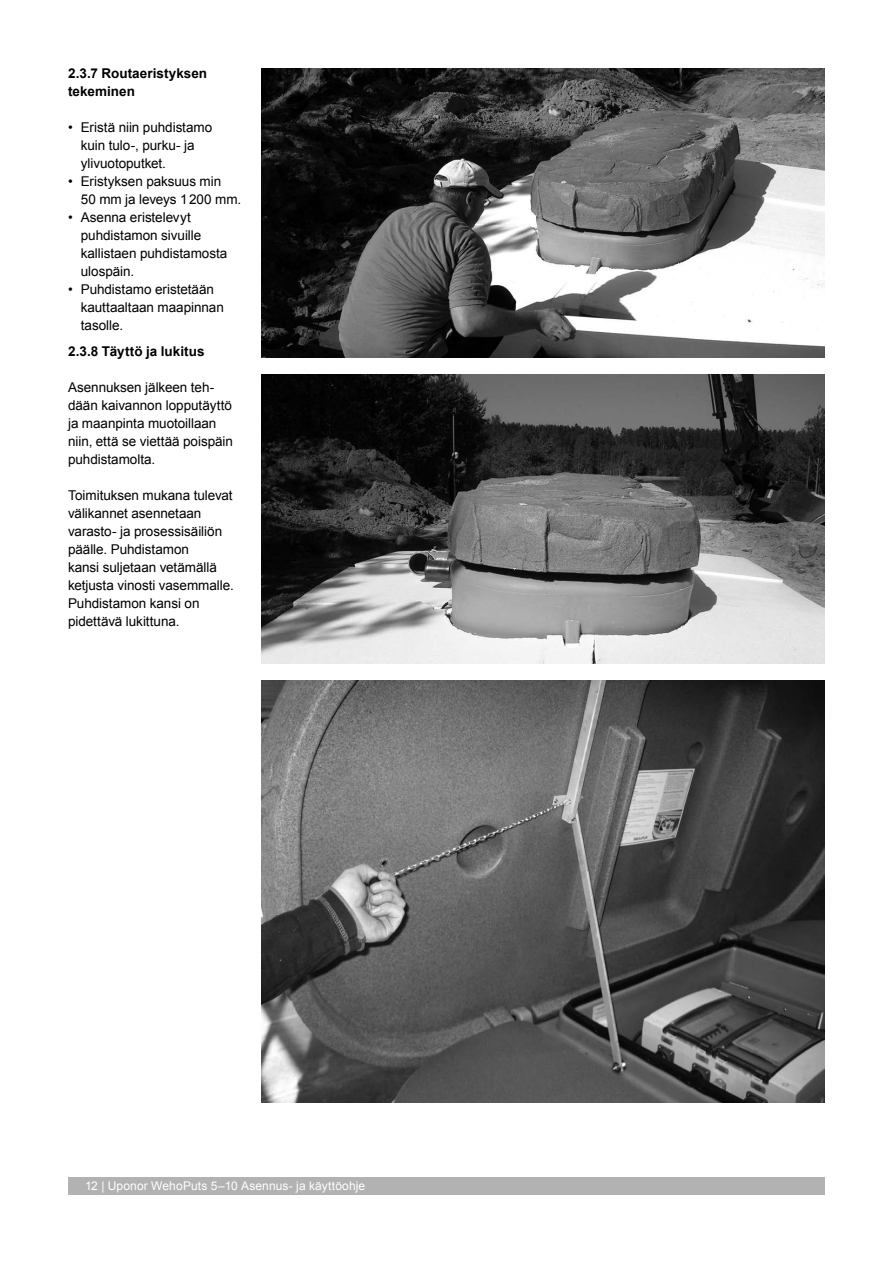
<style>
.page{position:relative;width:893px;height:1263px;background:#fff}
.page>*{position:absolute;margin:0;border:0;box-sizing:border-box;transform-origin:0 0}
.t1{font:13.5px/18px "Arial";letter-spacing:-.005em;color:#000}
.t2{font:700 13.5px/18px "Arial";color:#000}
.t3{font:12px "Arial";letter-spacing:.01em;color:#fff}
</style>
<div class="page">
<div style="left:68px;top:1178px;width:757px;height:17px;background:#b2b2b2"></div>
<img style="left:261px;top:68px;width:564px;height:289px">
<img style="left:261px;top:374px;width:564px;height:289px">
<img style="left:261px;top:680px;width:564px;height:423px">
<p class="t2" style="left:68px;top:65px;width:141px">2.3.7 Routaeristyksen tekeminen</p>
<p class="t1" style="left:81px;top:118px;width:133px;text-indent:-13px">• Eristä niin puhdistamo kuin tulo-, purku- ja ylivuotoputket.</p>
<p class="t1" style="left:81px;top:172px;width:162px;text-indent:-13px">• Eristyksen paksuus min<br>50 mm ja leveys 1200 mm.</p>
<p class="t1" style="left:81px;top:208px;width:148px;text-indent:-13px">• Asenna eristelevyt puhdistamon sivuille kallistaen puhdistamosta ulospäin.</p>
<p class="t1" style="left:81px;top:280px;width:145px;text-indent:-13px">• Puhdistamo eristetään kauttaaltaan maapinnan tasolle.</p>
<p class="t2" style="left:68px;top:343px;width:138px">2.3.8 Täyttö ja lukitus</p>
<p class="t1" style="left:68px;top:379px;width:167px">Asennuksen jälkeen teh&shy;dään kaivannon lopputäyttö ja maanpinta muotoillaan niin, että se viettää poispäin puhdistamolta.</p>
<p class="t1" style="left:68px;top:487px;width:167px">Toimituksen mukana tulevat välikannet asennetaan varasto- ja prosessisäiliön päälle. Puhdistamon<br>kansi suljetaan vetämällä ketjusta vinosti vasemmalle.<br>Puhdistamon kansi on pidettävä lukittuna.</p>
<p class="t3" style="left:85px;top:1178px;width:282px">12 | Uponor WehoPuts 5–10 Asennus- ja käyttöohje</p>
</div>
